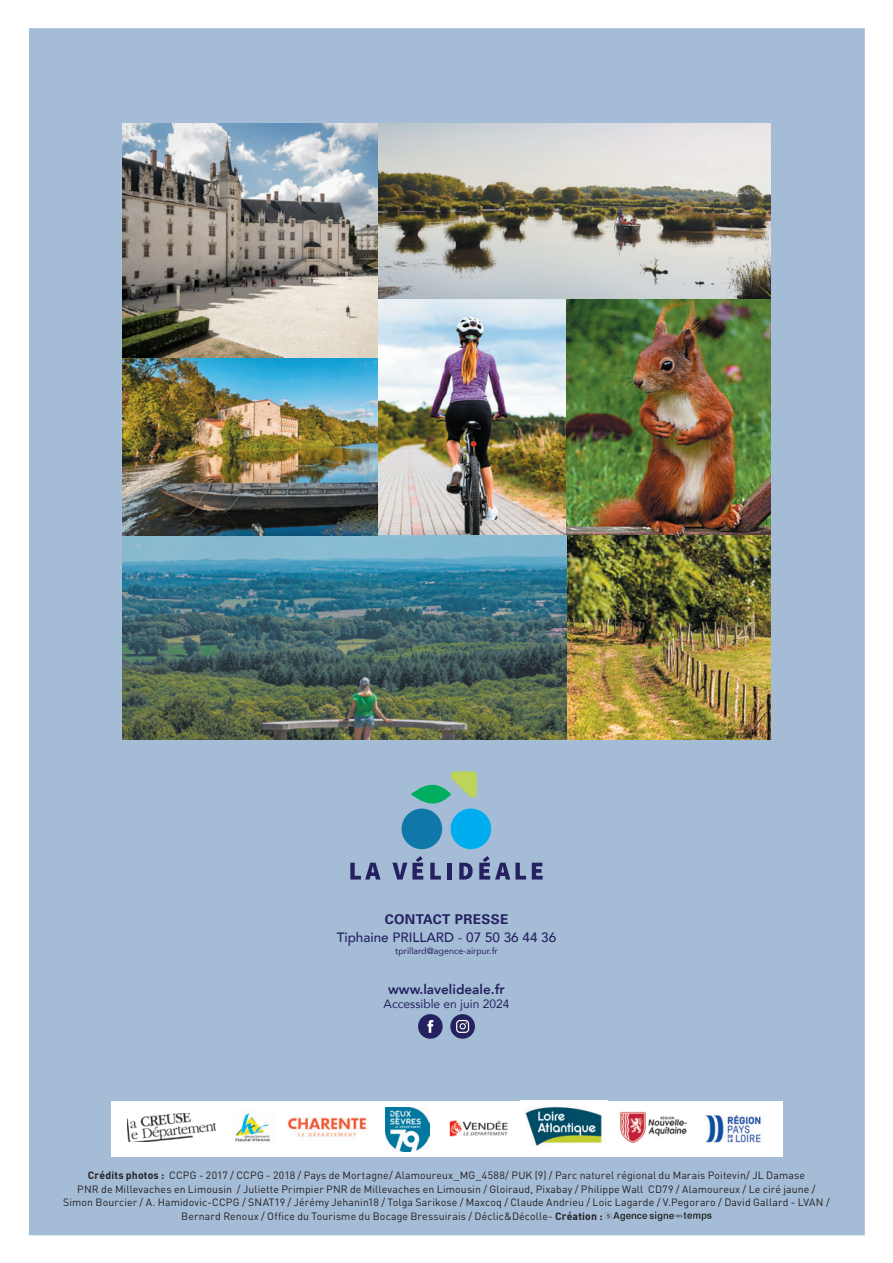
<style>
.page{position:relative;width:893px;height:1263px;background:#fff}
.page>*{position:absolute;margin:0;border:0;box-sizing:border-box;transform-origin:0 0}
.t1{font:500 13.5px "Avenir";color:#252161}
.t2{font:800 13.5px "Avenir";color:#252161}
.t3{font:700 13.5px "Univers LT Std";letter-spacing:.025em;color:#252161}
.t4{font:12px "Avenir";color:#252161}
.t5{font:10.5px "DIN";letter-spacing:.01em;color:#231f20}
.t6{font:9px "Avenir";color:#252161}
.s1{font-weight:400}
.s2{font-family:"DIN Bold"}
</style>
<div class="page">
<div style="left:29px;top:28px;width:836px;height:1207px;background:#a5bcd6"></div>
<div style="left:111px;top:1101px;width:671px;height:56px;background:#fff"></div>
<svg style="left:605px;top:1211px;width:107px;height:10px"></svg>
<img style="left:122px;top:123px;width:649px;height:616px">
<svg style="left:350px;top:863px;width:30px;height:16px"></svg>
<svg style="left:392px;top:856px;width:31px;height:23px"></svg>
<svg style="left:430px;top:863px;width:11px;height:16px"></svg>
<div style="left:447px;top:863px;width:5px;height:16px;background:#252161"></div>
<svg style="left:459px;top:863px;width:14px;height:16px"></svg>
<svg style="left:532px;top:863px;width:11px;height:16px"></svg>
<svg style="left:479px;top:856px;width:47px;height:23px"></svg>
<div style="left:402px;top:808px;width:40px;height:41px;background:#1077a9;border-radius:50%"></div>
<div style="left:451px;top:808px;width:40px;height:41px;background:#00aeef;border-radius:50%"></div>
<svg style="left:411px;top:771px;width:66px;height:32px;background:#84bd9e"></svg>
<div style="left:450px;top:1014px;width:25px;height:25px;background:#252161;border-radius:50%"></div>
<svg style="left:456px;top:1020px;width:13px;height:13px"></svg>
<div style="left:418px;top:1014px;width:25px;height:25px;background:#252161;border-radius:50%"></div>
<svg style="left:427px;top:1020px;width:6px;height:13px"></svg>
<img style="left:287px;top:1117px;width:80px;height:22px">
<img style="left:385px;top:1107px;width:45px;height:45px">
<img style="left:449px;top:1120px;width:59px;height:17px">
<img style="left:235px;top:1113px;width:36px;height:29px">
<img style="left:128px;top:1113px;width:87px;height:28px">
<img style="left:705px;top:1115px;width:56px;height:28px">
<img style="left:619px;top:1111px;width:68px;height:33px">
<img style="left:520px;top:1100px;width:87px;height:45px">
<p class="t3" style="left:385px;top:912px;width:125px">CONTACT PRESSE</p>
<p class="t1" style="left:337px;top:925px;width:221px">Tiphaine PRILLARD <span class="s1">-</span> 07 50 36 44 36</p>
<p class="t6" style="left:395px;top:943px;width:104px">tprillard@agence-airpur.fr</p>
<p class="t2" style="left:388px;top:979px;width:118px">www.lavelideale.fr</p>
<p class="t4" style="left:384px;top:994px;width:127px">Accessible en juin 2024</p>
<p class="t5" style="left:88px;top:1169px;width:719px"><span class="s2">Crédits photos :</span> CCPG - 2017 / CCPG - 2018 / Pays de Mortagne/ Alamoureux_MG_4588/ PUK (9) / Parc naturel régional du Marais Poitevin/ JL Damase</p>
<p class="t5" style="left:77px;top:1182px;width:740px">PNR de Millevaches en Limousin / Juliette Primpier PNR de Millevaches en Limousin / Gloiraud, Pixabay / Philippe Wall CD79 / Alamoureux / Le ciré jaune /</p>
<p class="t5" style="left:63px;top:1196px;width:768px">Simon Bourcier / A. Hamidovic-CCPG / SNAT19 / Jérémy Jehanin18 / Tolga Sarikose / Maxcoq / Claude Andrieu / Loic Lagarde / V.Pegoraro / David Gallard - LVAN /</p>
<p class="t5" style="left:181px;top:1209px;width:423px">Bernard Renoux / Office du Tourisme du Bocage Bressuirais / Déclic&amp;Décolle- <span class="s2">Création :</span></p>
</div>
